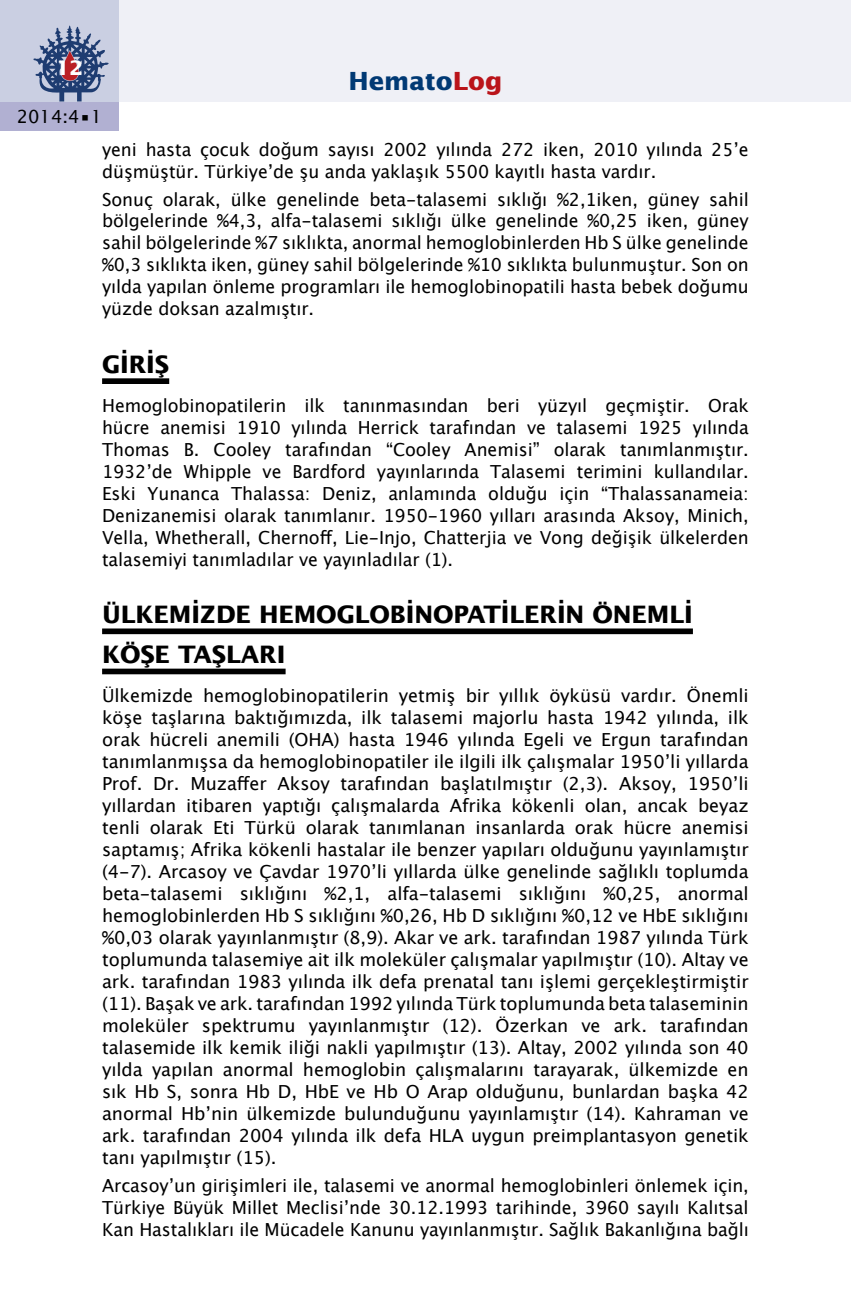
<style>
.page{position:relative;width:851px;height:1304px;background:#fff}
.page>*{position:absolute;margin:0;border:0;box-sizing:border-box;transform-origin:0 0}
.t1{font:700 25px "Lucida Sans Std";color:#003974}
.t2{font:700 24px/40.2px "Lucida Sans Std";letter-spacing:-.005em;color:#000}
.t3{font:700 20px "Lucida Sans Std";color:#fff}
.t4{font:18px/22px "Lucida Grande";letter-spacing:-.005em;color:#000;text-align:justify}
.t5{font:18px "Lucida Sans Std";color:#000}
.s1{color:#ba141a}
</style>
<div class="page">
<div style="left:102px;top:0;width:748px;height:102px;background:#eff0f6"></div>
<div style="left:0;top:102px;width:119px;height:28px;background:#b1b0d2"></div>
<div style="left:0;top:0;width:119px;height:102px;background:#cacfe2"></div>
<svg style="left:33px;top:26px;width:76px;height:75px"></svg>
<div style="left:102px;top:378px;width:67px;height:6px;background:#000"></div>
<div style="left:102px;top:628px;width:590px;height:6px;background:#000"></div>
<div style="left:102px;top:669px;width:183px;height:5px;background:#000"></div>
<p class="t3" style="left:56px;top:56px;width:29px">12</p>
<p class="t5" style="left:17px;top:106px;width:87px">2014:4•1</p>
<h1 class="t1" style="left:348px;top:66px;width:155px">Hemato<span class="s1">Log</span></h1>
<p class="t4" style="left:102px;top:139px;width:648px">yeni hasta çocuk doğum sayısı 2002 yılında 272 iken, 2010 yılında 25’e düşmüştür. Türkiye’de şu anda yaklaşık 5500 kayıtlı hasta vardır.</p>
<p class="t4" style="left:102px;top:188px;width:648px">Sonuç olarak, ülke genelinde beta-talasemi sıklığı %2,1iken, güney sahil bölgelerinde %4,3, alfa-talasemi sıklığı ülke genelinde %0,25 iken, güney sahil bölgelerinde %7 sıklıkta, anormal hemoglobinlerden Hb S ülke genelinde %0,3 sıklıkta iken, güney sahil bölgelerinde %10 sıklıkta bulunmuştur. Son on yılda yapılan önleme programları ile hemoglobinopatili hasta bebek doğumu yüzde doksan azalmıştır.</p>
<h2 class="t2" style="left:102px;top:344px;width:68px">GİRİŞ</h2>
<p class="t4" style="left:102px;top:394px;width:648px">Hemoglobinopatilerin ilk tanınmasından beri yüzyıl geçmiştir. Orak hücre anemisi 1910 yılında Herrick tarafından ve talasemi 1925 yılında Thomas B. Cooley tarafından “Cooley Anemisi” olarak tanımlanmıştır.<br>1932’de Whipple ve Bardford yayınlarında Talasemi terimini kullandılar.<br>Eski Yunanca Thalassa: Deniz, anlamında olduğu için “Thalassanameia:<br>Denizanemisi olarak tanımlanır. 1950-1960 yılları arasında Aksoy, Minich, Vella, Whetherall, Chernoff, Lie-Injo, Chatterjia ve Vong değişik ülkelerden talasemiyi tanımladılar ve yayınladılar (1).</p>
<h2 class="t2" style="left:102px;top:594px;width:592px">ÜLKEMİZDE HEMOGLOBİNOPATİLERİN ÖNEMLİ<br>KÖŞE TAŞLARI</h2>
<p class="t4" style="left:102px;top:685px;width:648px">Ülkemizde hemoglobinopatilerin yetmiş bir yıllık öyküsü vardır. Önemli köşe taşlarına baktığımızda, ilk talasemi majorlu hasta 1942 yılında, ilk orak hücreli anemili (OHA) hasta 1946 yılında Egeli ve Ergun tarafından tanımlanmışsa da hemoglobinopatiler ile ilgili ilk çalışmalar 1950’li yıllarda Prof. Dr. Muzaffer Aksoy tarafından başlatılmıştır (2,3). Aksoy, 1950’li yıllardan itibaren yaptığı çalışmalarda Afrika kökenli olan, ancak beyaz tenli olarak Eti Türkü olarak tanımlanan insanlarda orak hücre anemisi saptamış; Afrika kökenli hastalar ile benzer yapıları olduğunu yayınlamıştır (4-7). Arcasoy ve Çavdar 1970’li yıllarda ülke genelinde sağlıklı toplumda beta-talasemi sıklığını %2,1, alfa-talasemi sıklığını %0,25, anormal hemoglobinlerden Hb S sıklığını %0,26, Hb D sıklığını %0,12 ve HbE sıklığını %0,03 olarak yayınlanmıştır (8,9). Akar ve ark. tarafından 1987 yılında Türk toplumunda talasemiye ait ilk moleküler çalışmalar yapılmıştır (10). Altay ve ark. tarafından 1983 yılında ilk defa prenatal tanı işlemi gerçekleştirmiştir (11). Başak ve ark. tarafından 1992 yılında Türk toplumunda beta talaseminin moleküler spektrumu yayınlanmıştır (12). Özerkan ve ark. tarafından talasemide ilk kemik iliği nakli yapılmıştır (13). Altay, 2002 yılında son 40 yılda yapılan anormal hemoglobin çalışmalarını tarayarak, ülkemizde en sık Hb S, sonra Hb D, HbE ve Hb O Arap olduğunu, bunlardan başka 42 anormal Hb’nin ülkemizde bulunduğunu yayınlamıştır (14). Kahraman ve ark. tarafından 2004 yılında ilk defa HLA uygun preimplantasyon genetik tanı yapılmıştır (15).</p>
<p class="t4" style="left:102px;top:1174px;width:648px">Arcasoy’un girişimleri ile, talasemi ve anormal hemoglobinleri önlemek için, Türkiye Büyük Millet Meclisi’nde 30.12.1993 tarihinde, 3960 sayılı Kalıtsal Kan Hastalıkları ile Mücadele Kanunu yayınlanmıştır. Sağlık Bakanlığına bağlı</p>
</div>
